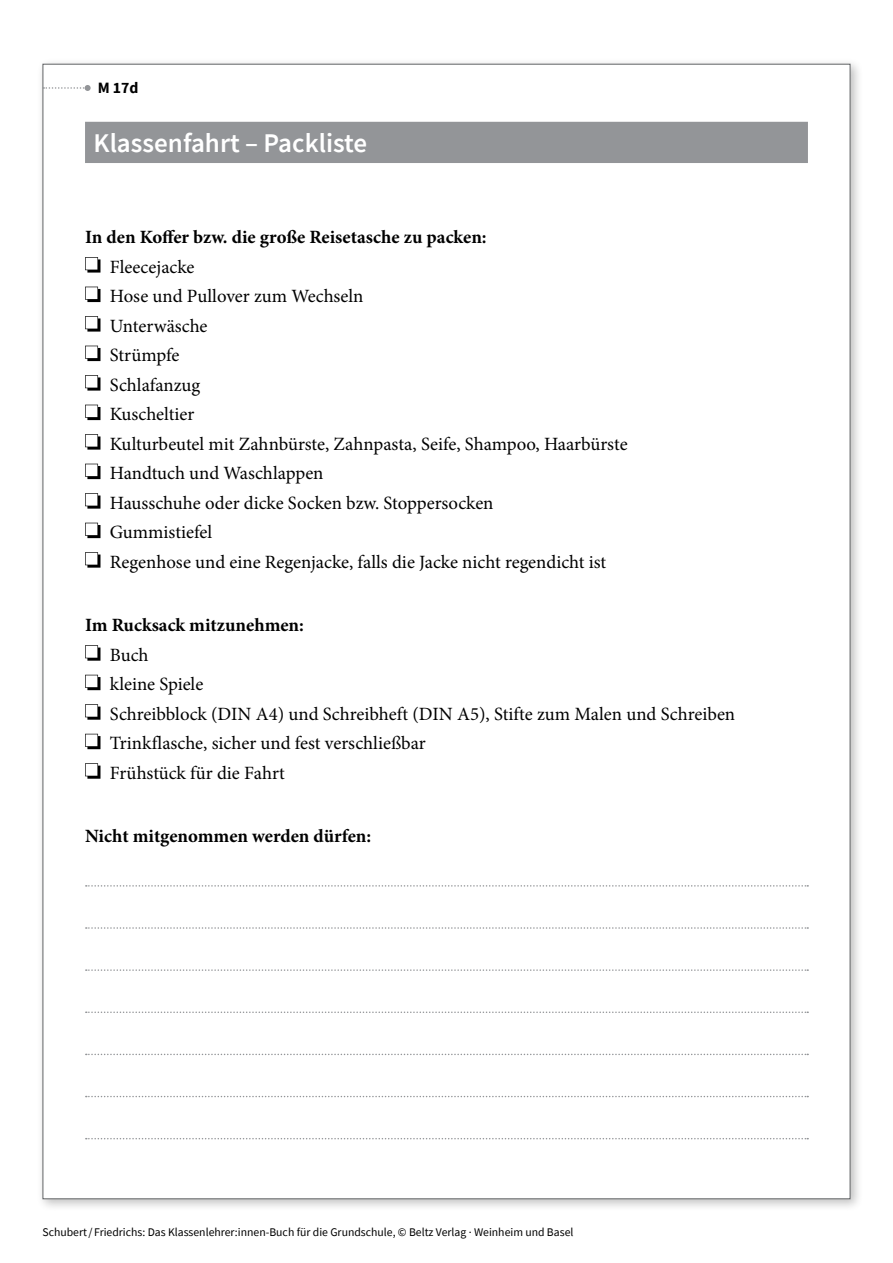
<style>
.page{position:relative;width:893px;height:1263px;background:#fff}
.page>*{position:absolute;margin:0;border:0;box-sizing:border-box;transform-origin:0 0}
.t1{font:600 27px "Source Sans Pro";color:#fff}
.t2{font:18.75px/29.5px "Minion Pro";color:#000}
.t3{font:700 18.75px "Minion Pro";color:#000}
.t4{font:700 15.75px "Source Sans Pro";color:#000}
.t5{font:11.7px "Source Sans Pro";color:#000}
</style>
<div class="page">
<div style="left:37px;top:58px;width:826px;height:1154px;background:#000;opacity:.25"></div>
<div style="left:43px;top:64px;width:807px;height:1135px;background:#fff;border:1px solid #626466"></div>
<svg style="left:43px;top:85px;width:48px;height:6px"></svg>
<div style="left:85px;top:122px;width:723px;height:41px;background:#939598"></div>
<svg style="left:86px;top:885px;width:722px;height:2px"></svg>
<svg style="left:86px;top:927px;width:722px;height:2px"></svg>
<svg style="left:86px;top:969px;width:722px;height:2px"></svg>
<svg style="left:86px;top:1011px;width:722px;height:2px"></svg>
<svg style="left:86px;top:1054px;width:722px;height:1px"></svg>
<svg style="left:86px;top:1096px;width:722px;height:1px"></svg>
<svg style="left:86px;top:1138px;width:722px;height:1px"></svg>
<svg style="left:85px;top:257px;width:15px;height:16px"></svg>
<svg style="left:85px;top:287px;width:15px;height:15px"></svg>
<svg style="left:85px;top:316px;width:15px;height:16px"></svg>
<svg style="left:85px;top:346px;width:15px;height:15px"></svg>
<svg style="left:85px;top:375px;width:15px;height:16px"></svg>
<svg style="left:85px;top:405px;width:15px;height:15px"></svg>
<svg style="left:85px;top:434px;width:15px;height:16px"></svg>
<svg style="left:85px;top:464px;width:15px;height:15px"></svg>
<svg style="left:85px;top:493px;width:15px;height:16px"></svg>
<svg style="left:85px;top:523px;width:15px;height:15px"></svg>
<svg style="left:85px;top:552px;width:15px;height:16px"></svg>
<svg style="left:85px;top:645px;width:15px;height:16px"></svg>
<svg style="left:85px;top:675px;width:15px;height:15px"></svg>
<svg style="left:85px;top:704px;width:15px;height:16px"></svg>
<svg style="left:85px;top:734px;width:15px;height:15px"></svg>
<svg style="left:85px;top:763px;width:15px;height:16px"></svg>
<p class="t4" style="left:98px;top:77px;width:42px">M 17d</p>
<h1 class="t1" style="left:94px;top:125px;width:275px">Klassenfahrt – Packliste</h1>
<p class="t3" style="left:85px;top:224px;width:403px">In den Koffer bzw. die große Reisetasche zu packen:</p>
<p class="t2" style="left:110px;top:252px;width:519px">Fleecejacke<br>Hose und Pullover zum Wechseln<br>Unterwäsche<br>Strümpfe<br>Schlafanzug<br>Kuscheltier<br>Kulturbeutel mit Zahnbürste, Zahnpasta, Seife, Shampoo, Haarbürste<br>Handtuch und Waschlappen<br>Hausschuhe oder dicke Socken bzw. Stoppersocken<br>Gummistiefel<br>Regenhose und eine Regenjacke, falls die Jacke nicht regendicht ist</p>
<p class="t3" style="left:85px;top:612px;width:220px">Im Rucksack mitzunehmen:</p>
<p class="t2" style="left:110px;top:640px;width:627px">Buch<br>kleine Spiele<br>Schreibblock (DIN A4) und Schreibheft (DIN A5), Stifte zum Malen und Schreiben Trinkflasche, sicher und fest verschließbar<br>Frühstück für die Fahrt</p>
<p class="t3" style="left:85px;top:823px;width:288px">Nicht mitgenommen werden dürfen:</p>
<p class="t5" style="left:43px;top:1224px;width:532px">Schubert/ Friedrichs: Das Klassenlehrer:innen-Buch für die Grundschule, © Beltz Verlag · Weinheim und Basel</p>
</div>
